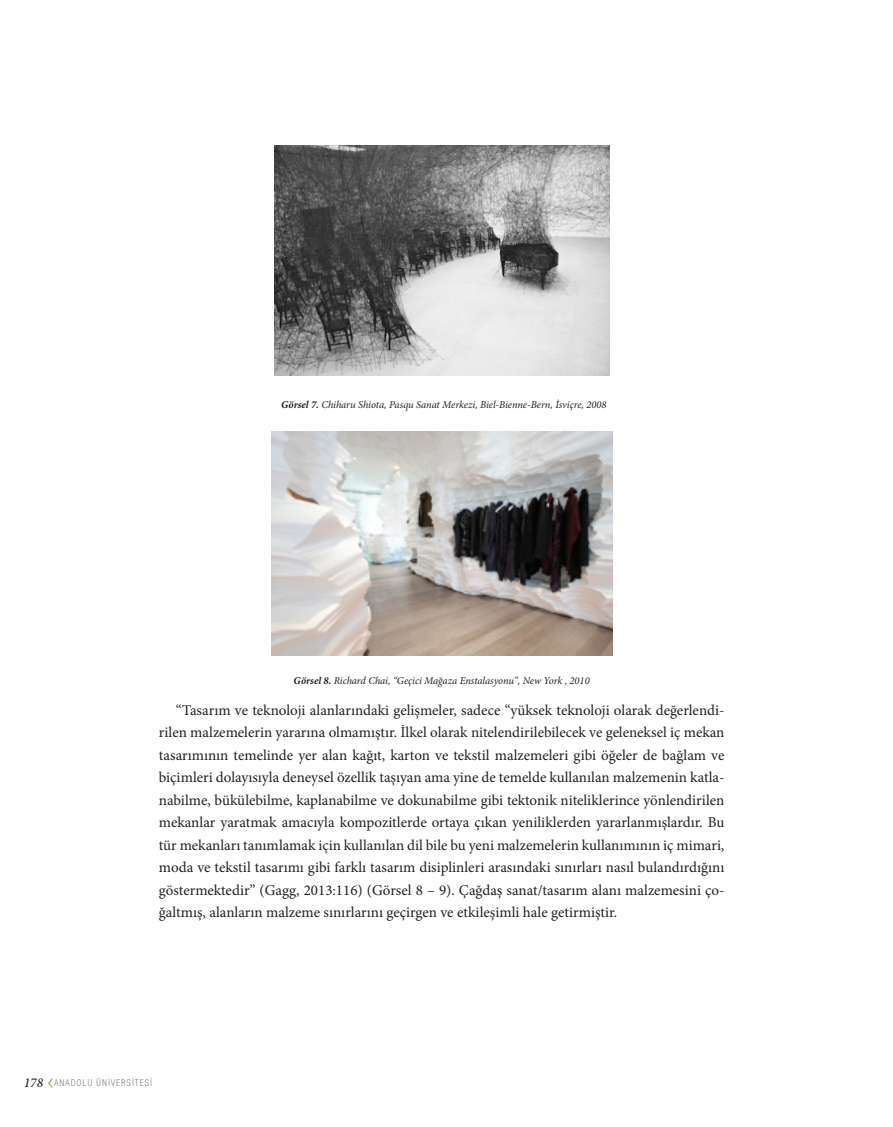
<style>
.page{position:relative;width:893px;height:1127px;background:#fff}
.page>*{position:absolute;margin:0;border:0;box-sizing:border-box;transform-origin:0 0}
.t1{font:15px/22.5px "Minion Pro";color:#231f20;text-align:justify}
.t2{font:italic 10.5px "Minion Pro";letter-spacing:-.005em;color:#231f20}
.t3{font:300 condensed 9px "Helvetica";letter-spacing:.1em;color:#808285}
.s1{font-weight:700}
.s2{font-family:"Minion Pro";font-weight:500;font-style:italic;font-stretch:normal;font-size:13.5px;color:#231f20}
</style>
<div class="page">
<svg style="left:48px;top:1078px;width:4px;height:10px"></svg>
<img style="left:274px;top:146px;width:335px;height:230px">
<img style="left:271px;top:431px;width:341px;height:224px">
<p class="t2" style="left:281px;top:397px;width:327px"><span class="s1">Görsel 7.</span> Chiharu Shiota, Pasqu Sanat Merkezi, Biel-Bienne-Bern, İsviçre, 2008</p>
<p class="t2" style="left:294px;top:673px;width:298px"><span class="s1">Görsel 8.</span> Richard Chai, “Geçici Mağaza Enstalasyonu”, New York , 2010</p>
<p class="t1" style="left:159px;top:699px;width:567px;text-indent:17px">“Tasarım ve teknoloji alanlarındaki gelişmeler, sadece “yüksek teknoloji olarak değerlendi&shy;rilen malzemelerin yararına olmamıştır. İlkel olarak nitelendirilebilecek ve geleneksel iç mekan tasarımının temelinde yer alan kağıt, karton ve tekstil malzemeleri gibi öğeler de bağlam ve biçimleri dolayısıyla deneysel özellik taşıyan ama yine de temelde kullanılan malzemenin katla&shy;nabilme, bükülebilme, kaplanabilme ve dokunabilme gibi tektonik niteliklerince yönlendirilen mekanlar yaratmak amacıyla kompozitlerde ortaya çıkan yeniliklerden yararlanmışlardır. Bu tür mekanları tanımlamak için kullanılan dil bile bu yeni malzemelerin kullanımının iç mimari, moda ve tekstil tasarımı gibi farklı tasarım disiplinleri arasındaki sınırları nasıl bulandırdığını göstermektedir” (Gagg, 2013:116) (Görsel 8 – 9). Çağdaş sanat/tasarım alanı malzemesini ço&shy;ğaltmış, alanların malzeme sınırlarını geçirgen ve etkileşimli hale getirmiştir.</p>
<p class="t3" style="left:24px;top:1078px;width:130px"><span class="s2">178</span> ANADOLU ÜNİVERSİTESİ</p>
</div>
